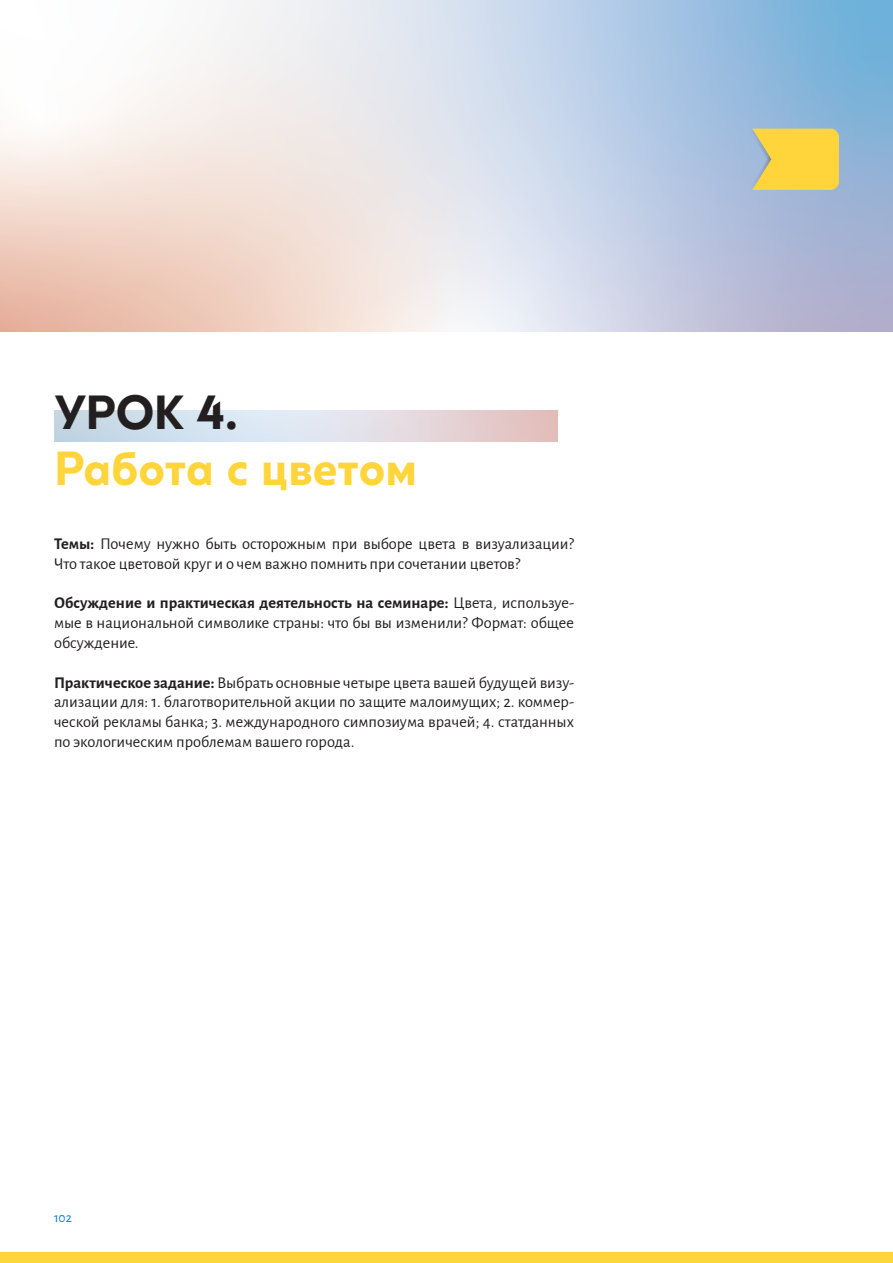
<style>
.page{position:relative;width:893px;height:1263px;background:#fff}
.page>*{position:absolute;margin:0;border:0;box-sizing:border-box;transform-origin:0 0}
.t1{font:700 46.5px "Grava";letter-spacing:-.005em;color:#ffd53b}
.t2{font:700 46.5px "Grava";color:#231f20}
.Basic{font:16.5px/19.8px "Alegreya Sans";color:#231f20;text-align:justify}
.Basic-2{font:13.5px "Alegreya Sans";color:#127ac2}
.s1{font-weight:700}
</style>
<div class="page">
<svg style="left:0;top:0;width:893px;height:331px;background:#d4d7e1"></svg>
<svg style="left:54px;top:410px;width:503px;height:31px;background:#dbdae3"></svg>
<svg style="left:748px;top:129px;width:91px;height:61px;background:#efcf53"></svg>
<div style="left:0;top:1252px;width:893px;height:11px;background:#ffd53b"></div>
<p class="t2" style="left:54px;top:384px;width:185px">УРОК 4.</p>
<p class="t1" style="left:54px;top:439px;width:364px">Работа с цветом</p>
<p class="Basic" style="left:54px;top:533px;width:522px"><span class="s1">Темы:</span> Почему нужно быть осторожным при выборе цвета в визуализации?<br>Что такое цветовой круг и о чем важно помнить при сочетании цветов?</p>
<p class="Basic" style="left:54px;top:592px;width:522px"><span class="s1">Обсуждение и практическая деятельность на семинаре:</span> Цвета, используе&shy;мые в национальной символике страны: что бы вы изменили? Формат: общее обсуждение.</p>
<p class="Basic" style="left:54px;top:672px;width:522px"><span class="s1">Практическое задание:</span> Выбрать основные четыре цвета вашей будущей визу&shy;ализации для: 1. благотворительной акции по защите малоимущих; 2. коммер&shy;ческой рекламы банка; 3. международного симпозиума врачей; 4. статданных по экологическим проблемам вашего города.</p>
<p class="Basic-2" style="left:54px;top:1209px;width:19px">102</p>
</div>
